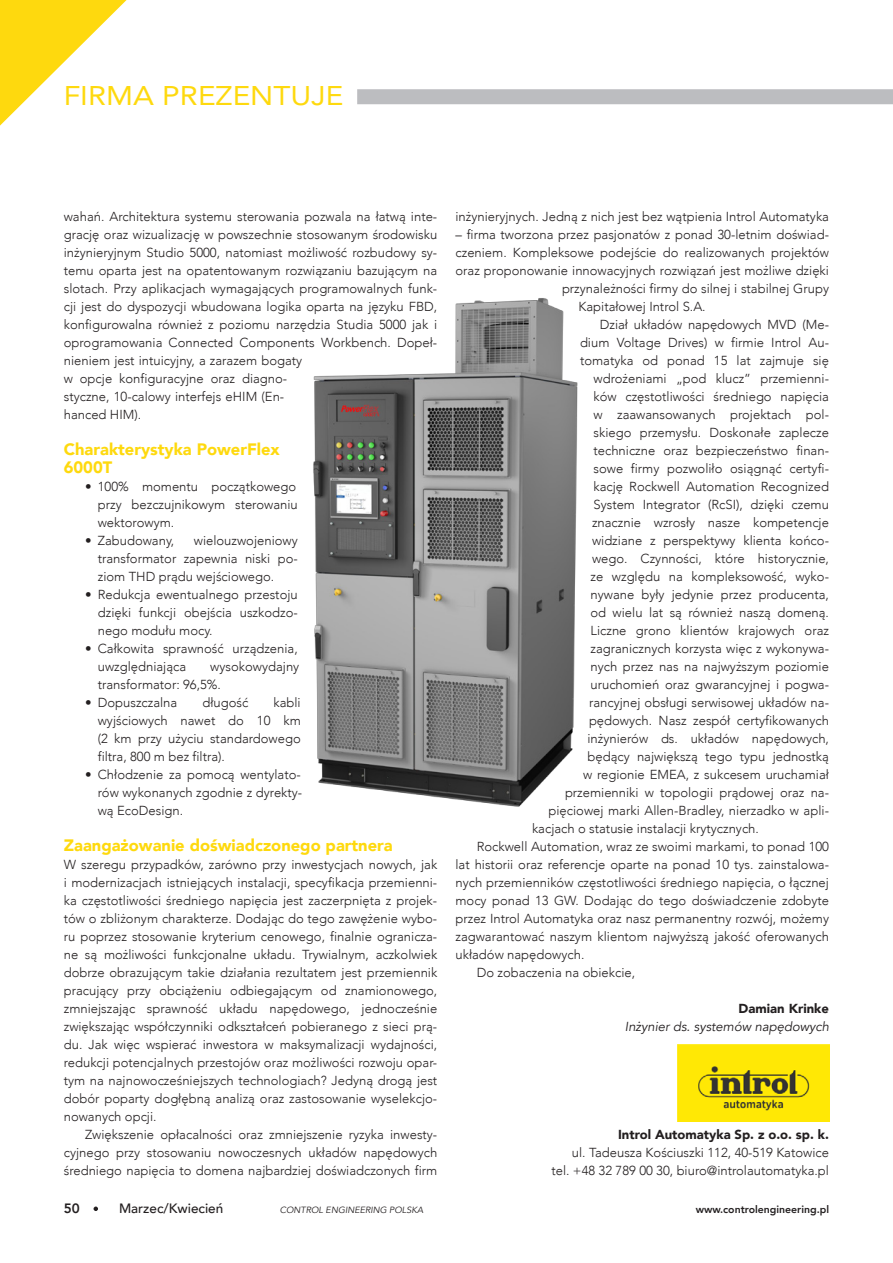
<style>
.page{position:relative;width:893px;height:1263px;background:#fff}
.page>*{position:absolute;margin:0;border:0;box-sizing:border-box;transform-origin:0 0}
.t1{font:27px "Avenir";color:#fed90e;scale:1.1 1}
.t2{font:900 16.5px/18px "Avenir";color:#fed90e}
.t3{font:500 13.5px "Avenir";color:#231f20}
.t4{font:800 13.5px "Avenir";color:#231f20}
.t5{font:300 13.05px/18px "Avenir";color:#231f20;text-align:justify}
.t6{font:900 13.05px "Avenir";color:#231f20}
.t7{font:italic 13.05px "Avenir";color:#231f20}
.t8{font:800 10.5px "Avenir";color:#231f20}
.t9{font:italic 9px "Avenir";color:#231f20}
</style>
<div class="page">
<div style="left:357px;top:89px;width:536px;height:15px;background:#bcbdc0"></div>
<svg style="left:94px;top:1206px;width:4px;height:5px"></svg>
<svg style="left:0;top:0;width:127px;height:126px"></svg>
<img style="left:678px;top:1044px;width:151px;height:78px">
<img style="left:313px;top:298px;width:265px;height:509px">
<p class="t1" style="left:64px;top:74px;width:256px">FIRMA PREZENTUJE</p>
<p class="t5" style="left:64px;top:207px;width:375px;text-align:left">wahań. Architektura systemu sterowania pozwala na łatwą inte&shy;grację oraz wizualizację w powszechnie stosowanym środowisku inżynieryjnym Studio 5000, natomiast możliwość rozbudowy sy&shy;temu oparta jest na opatentowanym rozwiązaniu bazującym na slotach. Przy aplikacjach wymagających programowalnych funk&shy;cji jest do dyspozycji wbudowana logika oparta na języku FBD, konfigurowalna również z poziomu narzędzia Studia 5000 jak i oprogramowania Connected Components Workbench. Dopeł&shy;nieniem jest intuicyjny, a zarazem bogaty<br>w opcje konfiguracyjne oraz diagno-<br>styczne, 10-calowy interfejs eHIM (En-<br>hanced HIM).</p>
<p class="t2" style="left:64px;top:439px;width:218px">Charakterystyka PowerFlex<br>6000T</p>
<p class="t5" style="left:98px;top:477px;width:201px;text-indent:-13px">• 100% momentu początkowego przy bezczujnikowym sterowaniu wektorowym.</p>
<p class="t5" style="left:85px;top:531px;width:91px">• Zabudowany,</p>
<p class="t5" style="left:98px;top:531px;width:201px;text-indent:96px">wielouzwojeniowy transformator zapewnia niski po&shy;ziom THD prądu wejściowego.</p>
<p class="t5" style="left:98px;top:585px;width:201px;text-indent:-13px">• Redukcja ewentualnego przestoju dzięki funkcji obejścia uszkodzo&shy;nego modułu mocy.</p>
<p class="t5" style="left:98px;top:639px;width:201px;text-indent:-13px">• Całkowita sprawność urządzenia, uwzględniająca</p>
<p class="t5" style="left:98px;top:657px;width:203px;text-indent:113px">wysokowydajny transformator: 96,5%.</p>
<p class="t5" style="left:85px;top:693px;width:94px">• Dopuszczalna</p>
<p class="t5" style="left:202px;top:693px;width:47px">długość</p>
<p class="t5" style="left:98px;top:693px;width:204px;text-indent:176px">kabli wyjściowych nawet do 10 km (2 km przy użyciu standardowego filtra, 800 m bez filtra).</p>
<p class="t5" style="left:98px;top:765px;width:206px;text-indent:-13px">• Chłodzenie za pomocą wentylato&shy;rów wykonanych zgodnie z dyrekty&shy;wą EcoDesign.</p>
<p class="t2" style="left:64px;top:835px;width:331px">Zaangażowanie doświadczonego partnera</p>
<p class="t5" style="left:64px;top:855px;width:375px">W szeregu przypadków, zarówno przy inwestycjach nowych, jak i modernizacjach istniejących instalacji, specyfikacja przemienni&shy;ka częstotliwości średniego napięcia jest zaczerpnięta z projek&shy;tów o zbliżonym charakterze. Dodając do tego zawężenie wybo&shy;ru poprzez stosowanie kryterium cenowego, finalnie ogranicza&shy;ne są możliwości funkcjonalne układu. Trywialnym, aczkolwiek dobrze obrazującym takie działania rezultatem jest przemiennik pracujący przy obciążeniu odbiegającym od znamionowego, zmniejszając sprawność układu napędowego, jednocześnie zwiększając współczynniki odkształceń pobieranego z sieci prą&shy;du. Jak więc wspierać inwestora w maksymalizacji wydajności, redukcji potencjalnych przestojów oraz możliwości rozwoju opar&shy;tym na najnowocześniejszych technologiach? Jedyną drogą jest dobór poparty dogłębną analizą oraz zastosowanie wyselekcjo&shy;nowanych opcji.</p>
<p class="t5" style="left:64px;top:1125px;width:375px;text-indent:21px">Zwiększenie opłacalności oraz zmniejszenie ryzyka inwesty&shy;cyjnego przy stosowaniu nowoczesnych układów napędowych średniego napięcia to domena najbardziej doświadczonych firm</p>
<p class="t5" style="left:455px;top:207px;width:375px">inżynieryjnych. Jedną z nich jest bez wątpienia Introl Automatyka</p>
<p class="t5" style="left:455px;top:225px;width:375px">– firma tworzona przez pasjonatów z ponad 30-letnim doświad-</p>
<p class="t5" style="left:455px;top:243px;width:375px">czeniem. Kompleksowe podejście do realizowanych projektów</p>
<p class="t5" style="left:455px;top:261px;width:375px">oraz proponowanie innowacyjnych rozwiązań jest możliwe dzięki</p>
<p class="t5" style="left:562px;top:279px;width:269px">przynależności firmy do silnej i stabilnej Grupy</p>
<p class="t5" style="left:578px;top:297px;width:129px">Kapitałowej Introl S.A.</p>
<p class="t5" style="left:600px;top:315px;width:231px">Dział układów napędowych MVD (Me-</p>
<p class="t5" style="left:580px;top:333px;width:251px">dium Voltage Drives) w firmie Introl Au-</p>
<p class="t5" style="left:580px;top:351px;width:250px">tomatyka od ponad 15 lat zajmuje się</p>
<p class="t5" style="left:593px;top:369px;width:237px">wdrożeniami „pod klucz” przemienni-</p>
<p class="t5" style="left:593px;top:387px;width:237px">ków częstotliwości średniego napięcia</p>
<p class="t5" style="left:593px;top:405px;width:237px">w zaawansowanych projektach pol-</p>
<p class="t5" style="left:593px;top:423px;width:237px">skiego przemysłu. Doskonałe zaplecze</p>
<p class="t5" style="left:593px;top:441px;width:237px">techniczne oraz bezpieczeństwo finan-</p>
<p class="t5" style="left:593px;top:459px;width:237px">sowe firmy pozwoliło osiągnąć certyfi-</p>
<p class="t5" style="left:593px;top:477px;width:237px">kację Rockwell Automation Recognized</p>
<p class="t5" style="left:593px;top:495px;width:237px">System Integrator (RcSI), dzięki czemu</p>
<p class="t5" style="left:592px;top:513px;width:239px">znacznie wzrosły nasze kompetencje</p>
<p class="t5" style="left:592px;top:531px;width:239px">widziane z perspektywy klienta końco-</p>
<p class="t5" style="left:592px;top:549px;width:239px">wego. Czynności, które historycznie,</p>
<p class="t5" style="left:590px;top:567px;width:240px">ze względu na kompleksowość, wyko-</p>
<p class="t5" style="left:590px;top:585px;width:240px">nywane były jedynie przez producenta,</p>
<p class="t5" style="left:590px;top:603px;width:240px">od wielu lat są również naszą domeną.</p>
<p class="t5" style="left:590px;top:621px;width:240px">Liczne grono klientów krajowych oraz</p>
<p class="t5" style="left:590px;top:639px;width:240px">zagranicznych korzysta więc z wykonywa-</p>
<p class="t5" style="left:590px;top:657px;width:240px">nych przez nas na najwyższym poziomie</p>
<p class="t5" style="left:590px;top:675px;width:240px">uruchomień oraz gwarancyjnej i pogwa-</p>
<p class="t5" style="left:589px;top:693px;width:242px">rancyjnej obsługi serwisowej układów na-</p>
<p class="t5" style="left:589px;top:711px;width:242px">pędowych. Nasz zespół certyfikowanych</p>
<p class="t5" style="left:587px;top:729px;width:243px">inżynierów ds. układów napędowych,</p>
<p class="t5" style="left:587px;top:747px;width:243px">będący największą tego typu jednostką</p>
<p class="t5" style="left:583px;top:765px;width:247px">w regionie EMEA, z sukcesem uruchamiał</p>
<p class="t5" style="left:565px;top:783px;width:266px">przemienniki w topologii prądowej oraz na-</p>
<p class="t5" style="left:548px;top:801px;width:282px">pięciowej marki Allen-Bradley, nierzadko w apli-</p>
<p class="t5" style="left:532px;top:819px;width:228px">kacjach o statusie instalacji krytycznych.</p>
<p class="t5" style="left:455px;top:837px;width:375px;text-indent:21px">Rockwell Automation, wraz ze swoimi markami, to ponad 100 lat historii oraz referencje oparte na ponad 10 tys. zainstalowa&shy;nych przemienników częstotliwości średniego napięcia, o łącznej mocy ponad 13 GW. Dodając do tego doświadczenie zdobyte przez Introl Automatyka oraz nasz permanentny rozwój, możemy zagwarantować naszym klientom najwyższą jakość oferowanych układów napędowych.</p>
<p class="t5" style="left:477px;top:963px;width:160px">Do zobaczenia na obiekcie,</p>
<p class="t6" style="left:739px;top:997px;width:92px">Damian Krinke</p>
<p class="t7" style="left:625px;top:1018px;width:206px">Inżynier ds. systemów napędowych</p>
<p class="t6" style="left:618px;top:1123px;width:212px">Introl Automatyka Sp. z o.o. sp. k.</p>
<p class="t5" style="left:572px;top:1143px;width:259px">ul. Tadeusza Kościuszki 112, 40-519 Katowice</p>
<p class="t5" style="left:551px;top:1161px;width:279px">tel. +48 32 789 00 30, biuro@introlautomatyka.pl</p>
<p class="t4" style="left:64px;top:1197px;width:17px">50</p>
<p class="t3" style="left:119px;top:1196px;width:106px">Marzec/Kwiecień</p>
<p class="t9" style="left:280px;top:1204px;width:145px">CONTROL ENGINEERING POLSKA</p>
<p class="t8" style="left:696px;top:1201px;width:135px">www.controlengineering.pl</p>
</div>
